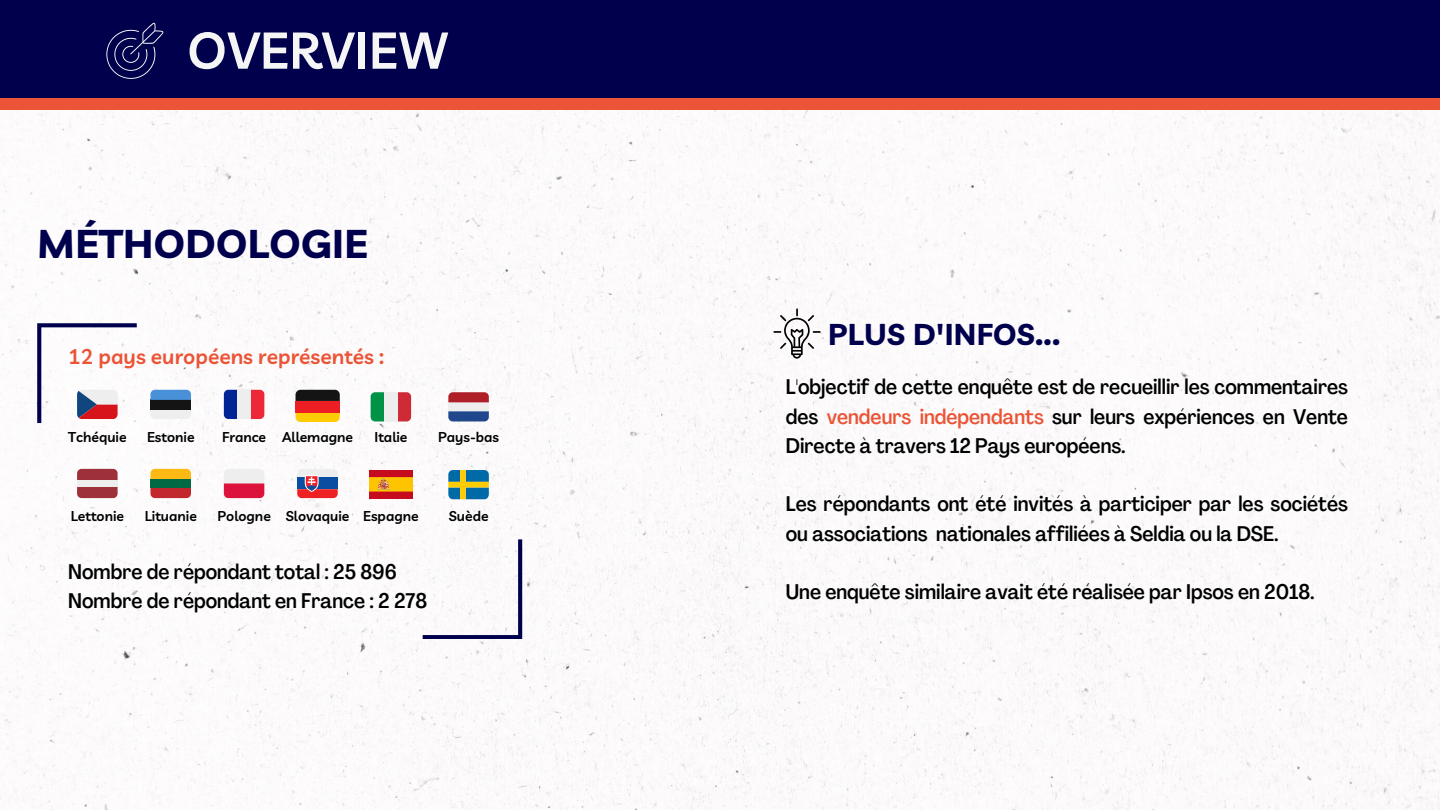
<style>
.page{position:relative;width:1440px;height:810px;background:#fff}
.page>*{position:absolute;margin:0;border:0;box-sizing:border-box;transform-origin:0 0}
.t1{font:600 51px "Livvic";letter-spacing:.01em;color:#f5f5f5}
.t2{font:700 40px "Livvic";letter-spacing:.01em;color:#00004d}
.t3{font:700 30px "Livvic";letter-spacing:.01em;color:#00004d}
.t4{font:500 condensed 20.9px/29.2px "Agrandir";color:#000;text-align:justify}
.t5{font:600 20.9px "Livvic";color:#eb5436}
.t6{font:600 13.9px "Livvic";color:#000}
.s1{color:#eb5436}
</style>
<div class="page">
<img style="left:0;top:110px;width:1440px;height:700px">
<div style="left:0;top:0;width:1440px;height:110px;background:#eb5436"></div>
<div style="left:0;top:0;width:1440px;height:98px;background:#00004d"></div>
<svg style="left:106px;top:23px;width:57px;height:56px"></svg>
<div style="left:448px;top:402px;width:41px;height:9px;background:#eee"></div>
<svg style="left:448px;top:392px;width:41px;height:10px"></svg>
<svg style="left:448px;top:411px;width:41px;height:10px"></svg>
<svg style="left:296px;top:412px;width:44px;height:10px"></svg>
<div style="left:296px;top:401px;width:44px;height:11px;background:#ed1f24"></div>
<svg style="left:296px;top:390px;width:44px;height:11px"></svg>
<div style="left:150px;top:400px;width:41px;height:10px;background:#141414"></div>
<svg style="left:150px;top:390px;width:41px;height:10px"></svg>
<svg style="left:150px;top:410px;width:41px;height:9px"></svg>
<svg style="left:251px;top:390px;width:13px;height:29px"></svg>
<svg style="left:224px;top:390px;width:13px;height:29px"></svg>
<div style="left:237px;top:390px;width:14px;height:29px;background:#eee"></div>
<svg style="left:448px;top:470px;width:41px;height:29px"></svg>
<img style="left:370px;top:470px;width:43px;height:29px">
<svg style="left:297px;top:469px;width:41px;height:29px"></svg>
<svg style="left:224px;top:469px;width:40px;height:29px"></svg>
<div style="left:150px;top:479px;width:41px;height:9px;background:#006a44"></div>
<svg style="left:150px;top:469px;width:41px;height:10px"></svg>
<svg style="left:77px;top:469px;width:41px;height:29px"></svg>
<div style="left:77px;top:480px;width:41px;height:7px;background:#eee"></div>
<svg style="left:37px;top:323px;width:100px;height:100px"></svg>
<svg style="left:355px;top:392px;width:56px;height:95px"></svg>
<svg style="left:150px;top:488px;width:54px;height:61px"></svg>
<svg style="left:423px;top:539px;width:99px;height:100px"></svg>
<svg style="left:773px;top:308px;width:48px;height:51px"></svg>
<p class="t1" style="left:187px;top:17px;width:263px">OVERVIEW</p>
<p class="t2" style="left:37px;top:218px;width:332px">MÉTHODOLOGIE</p>
<p class="t5" style="left:68px;top:343px;width:317px">12 pays européens représentés :</p>
<p class="t6" style="left:68px;top:428px;width:60px">Tchéquie</p>
<p class="t6" style="left:147px;top:428px;width:49px">Estonie</p>
<p class="t6" style="left:222px;top:428px;width:45px">France</p>
<p class="t6" style="left:282px;top:428px;width:73px">Allemagne</p>
<p class="t6" style="left:375px;top:428px;width:34px">Italie</p>
<p class="t6" style="left:438px;top:428px;width:62px">Pays-bas</p>
<p class="t6" style="left:71px;top:507px;width:55px">Lettonie</p>
<p class="t6" style="left:145px;top:507px;width:54px">Lituanie</p>
<p class="t6" style="left:218px;top:507px;width:55px">Pologne</p>
<p class="t6" style="left:286px;top:507px;width:65px">Slovaquie</p>
<p class="t6" style="left:363px;top:507px;width:57px">Espagne</p>
<p class="t6" style="left:449px;top:507px;width:41px">Suède</p>
<p class="t4" style="left:68px;top:559px;width:330px">Nombre de répondant total : 25 896</p>
<p class="t4" style="left:68px;top:588px;width:360px">Nombre de répondant en France : 2 278</p>
<p class="t3" style="left:828px;top:315px;width:234px">PLUS D'INFOS...</p>
<p class="t4" style="left:786px;top:375px;width:564px">L'objectif de cette enquête est de recueillir les commentaires des <span class="s1">vendeurs indépendants</span> sur leurs expériences en Vente Directe à travers 12 Pays européens.</p>
<p class="t4" style="left:786px;top:492px;width:564px">Les répondants ont été invités à participer par les sociétés ou associations nationales affiliées à Seldia ou la DSE.</p>
<p class="t4" style="left:786px;top:579px;width:530px">Une enquête similaire avait été réalisée par Ipsos en 2018.</p>
</div>
